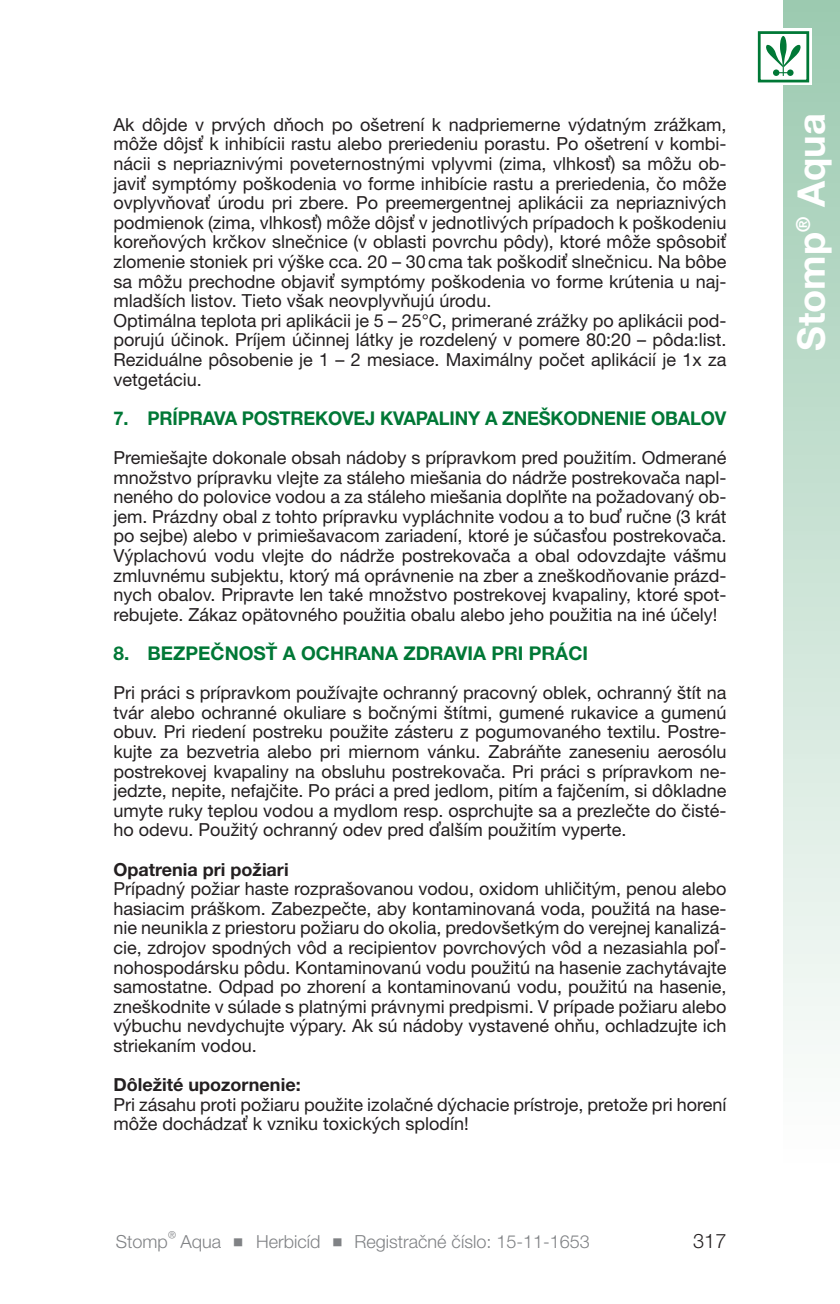
<style>
.page{position:relative;width:840px;height:1304px;background:#fff}
.page>*{position:absolute;margin:0;border:0;box-sizing:border-box;transform-origin:0 0}
.t1{font:700 38px "Helvetica Neue LT Pro";color:#fff}
.t2{font:300 20px "Helvetica Lucia Neue";color:#231f20}
.medzitit{font:700 19px "Helvetica Lucia Neue";letter-spacing:-.01em;color:#007836;scale:.96 1}
.medzitit-2{font:700 19px "Helvetica Lucia Neue";letter-spacing:-.01em;color:#007836}
.Text{font:18px/19.6px "Helvetica Lucia Neue";color:#231f20;text-align:justify}
.t3{font:300 18px "Helvetica Lucia Neue";color:#808285}
.Text-2{font:700 18px "Helvetica Lucia Neue";color:#231f20}
</style>
<div class="page">
<div style="left:782px;top:0;width:57px;height:1196px;background:linear-gradient(to bottom,#9ccab0,#fff)"></div>
<svg style="left:757px;top:29px;width:54px;height:56px"></svg>
<div style="left:758px;top:33px;width:49px;height:48px;background:#fff"></div>
<div style="left:757px;top:31px;width:51px;height:51px;border:3px solid #007836"></div>
<svg style="left:766px;top:36px;width:34px;height:40px"></svg>
<p class="Text" style="left:113px;top:114px;width:614px">Ak dôjde v prvých dňoch po ošetrení k nadpriemerne výdatným zrážkam, môže dôjsť k inhibícii rastu alebo preriedeniu porastu. Po ošetrení v kombi&shy;nácii s nepriaznivými poveternostnými vplyvmi (zima, vlhkosť) sa môžu ob&shy;javiť symptómy poškodenia vo forme inhibície rastu a preriedenia, čo môže ovplyvňovať úrodu pri zbere. Po preemergentnej aplikácii za nepriaznivých podmienok (zima, vlhkosť) môže dôjsť v jednotlivých prípadoch k poškodeniu koreňových krčkov slnečnice (v oblasti povrchu pôdy), ktoré môže spôsobiť zlomenie stoniek pri výške cca. 20 – 30cma tak poškodiť slnečnicu. Na bôbe sa môžu prechodne objaviť symptómy poškodenia vo forme krútenia u naj&shy;mladších listov. Tieto však neovplyvňujú úrodu.</p>
<p class="Text" style="left:113px;top:310px;width:614px">Optimálna teplota pri aplikácii je 5 – 25°C, primerané zrážky po aplikácii pod&shy;porujú účinok. Príjem účinnej látky je rozdelený v pomere 80:20 – pôda:list.<br>Reziduálne pôsobenie je 1 – 2 mesiace. Maximálny počet aplikácií je 1x za vetgetáciu.</p>
<p class="medzitit" style="left:113px;top:406px;width:639px">7. PRÍPRAVA POSTREKOVEJ KVAPALINY A ZNEŠKODNENIE OBALOV</p>
<p class="Text" style="left:113px;top:447px;width:614px">Premiešajte dokonale obsah nádoby s prípravkom pred použitím. Odmerané množstvo prípravku vlejte za stáleho miešania do nádrže postrekovača napl&shy;neného do polovice vodou a za stáleho miešania doplňte na požadovaný ob&shy;jem. Prázdny obal z tohto prípravku vypláchnite vodou a to buď ručne (3 krát po sejbe) alebo v primiešavacom zariadení, ktoré je súčasťou postrekovača.<br>Výplachovú vodu vlejte do nádrže postrekovača a obal odovzdajte vášmu zmluvnému subjektu, ktorý má oprávnenie na zber a zneškodňovanie prázd&shy;nych obalov. Pripravte len také množstvo postrekovej kvapaliny, ktoré spot&shy;rebujete. Zákaz opätovného použitia obalu alebo jeho použitia na iné účely!</p>
<p class="medzitit-2" style="left:113px;top:641px;width:475px">8. BEZPEČNOSŤ A OCHRANA ZDRAVIA PRI PRÁCI</p>
<p class="Text" style="left:113px;top:683px;width:614px">Pri práci s prípravkom používajte ochranný pracovný oblek, ochranný štít na tvár alebo ochranné okuliare s bočnými štítmi, gumené rukavice a gumenú obuv. Pri riedení postreku použite zásteru z pogumovaného textilu. Postre&shy;kujte za bezvetria alebo pri miernom vánku. Zabráňte zaneseniu aerosólu postrekovej kvapaliny na obsluhu postrekovača. Pri práci s prípravkom ne&shy;jedzte, nepite, nefajčite. Po práci a pred jedlom, pitím a fajčením, si dôkladne umyte ruky teplou vodou a mydlom resp. osprchujte sa a prezlečte do čisté&shy;ho odevu. Použitý ochranný odev pred ďalším použitím vyperte.</p>
<p class="Text-2" style="left:113px;top:858px;width:176px">Opatrenia pri požiari</p>
<p class="Text" style="left:113px;top:879px;width:614px">Prípadný požiar haste rozprašovanou vodou, oxidom uhličitým, penou alebo hasiacim práškom. Zabezpečte, aby kontaminovaná voda, použitá na hase&shy;nie neunikla z priestoru požiaru do okolia, predovšetkým do verejnej kanalizá&shy;cie, zdrojov spodných vôd a recipientov povrchových vôd a nezasiahla poľ&shy;nohospodársku pôdu. Kontaminovanú vodu použitú na hasenie zachytávajte samostatne. Odpad po zhorení a kontaminovanú vodu, použitú na hasenie, zneškodnite v súlade s platnými právnymi predpismi. V prípade požiaru alebo výbuchu nevdychujte výpary. Ak sú nádoby vystavené ohňu, ochladzujte ich striekaním vodou.</p>
<p class="Text-2" style="left:113px;top:1074px;width:188px">Dôležité upozornenie:</p>
<p class="Text" style="left:113px;top:1094px;width:614px">Pri zásahu proti požiaru použite izolačné dýchacie prístroje, pretože pri horení môže dochádzať k vzniku toxických splodín!</p>
<p class="t3" style="left:116px;top:1230px;width:475px">Stomp® Aqua Ĭ Herbicíd Ĭ Registračné číslo: 15-11-1653</p>
<p class="t2" style="left:692px;top:1228px;width:35px">317</p>
<h1 class="t1" style="left:786px;top:351px;width:239px;rotate:-90deg">Stomp® Aqua</h1>
</div>
